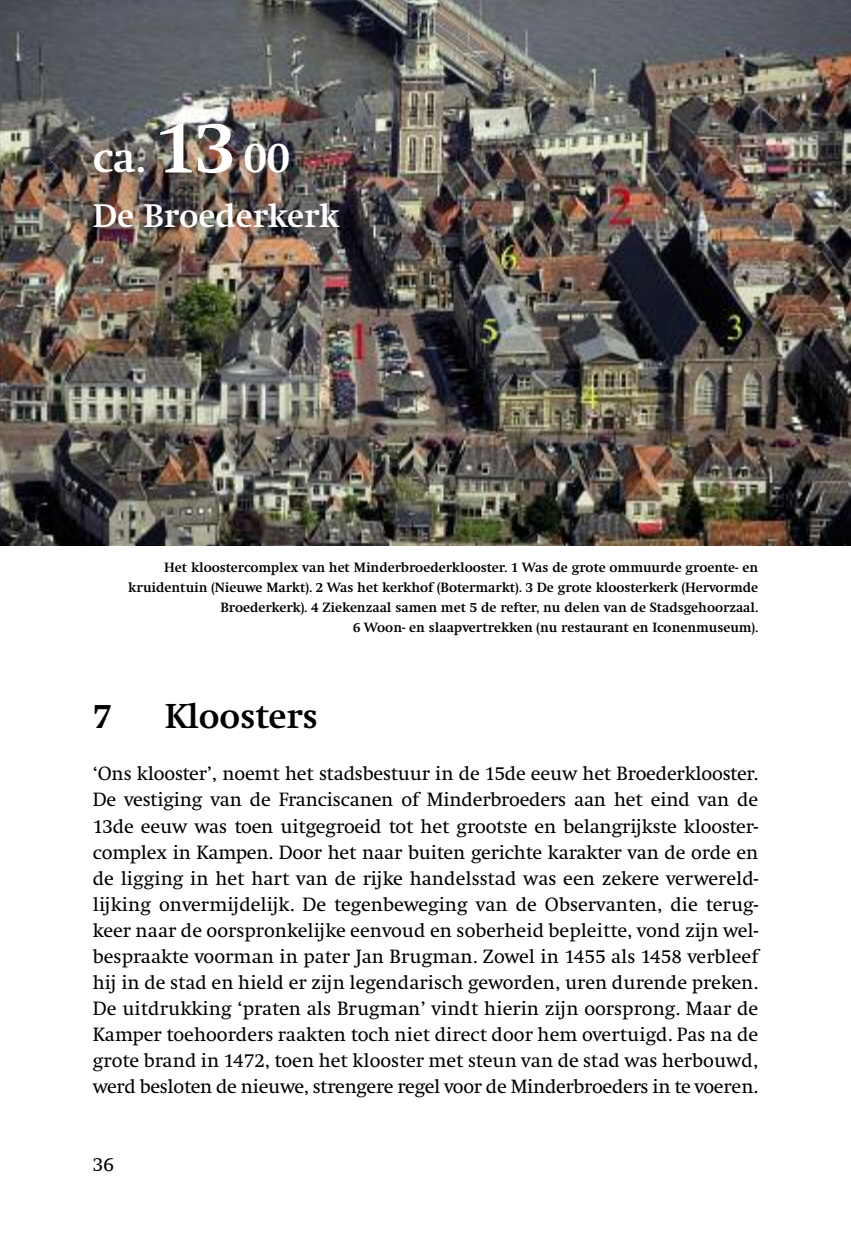
<style>
.page{position:relative;width:851px;height:1248px;background:#fff}
.page>*{position:absolute;margin:0;border:0;box-sizing:border-box;transform-origin:0 0}
.t1{font:700 44px "Swift";color:#fff}
.t2{font:700 36px "Swift";color:#000}
.t3{font:700 34px "Swift";color:#fff}
.t4{font:20px/26px "Swift";letter-spacing:-.015em;color:#000;text-align:justify}
.t5{font:700 14px/20px "Swift";color:#000;text-align:right}
.s1{font-size:76px}
</style>
<div class="page">
<img style="left:0;top:0;width:850px;height:546px">
<h1 class="t1" style="left:93px;top:131px;width:199px">ca. <span class="s1">13</span> 00</h1>
<h3 class="t3" style="left:93px;top:195px;width:247px">De Broederkerk</h3>
<p class="t5" style="left:128px;top:557px;width:631px">Het kloostercomplex van het Minderbroederklooster. 1 Was de grote ommuurde groente- en kruidentuin (Nieuwe Markt). 2 Was het kerkhof (Botermarkt). 3 De grote kloosterkerk (Hervormde Broederkerk). 4 Ziekenzaal samen met 5 de refter, nu delen van de Stadsgehoorzaal.<br>6 Woon- en slaapvertrekken (nu restaurant en Iconenmuseum).</p>
<h2 class="t2" style="left:93px;top:695px;width:20px">7</h2>
<h2 class="t2" style="left:165px;top:695px;width:155px">Kloosters</h2>
<p class="t4" style="left:93px;top:760px;width:667px">‘Ons klooster’, noemt het stadsbestuur in de 15de eeuw het Broederklooster.<br>De vestiging van de Franciscanen of Minderbroeders aan het eind van de 13de eeuw was toen uitgegroeid tot het grootste en belangrijkste klooster&shy;complex in Kampen. Door het naar buiten gerichte karakter van de orde en de ligging in het hart van de rijke handelsstad was een zekere verwereld&shy;lijking onvermijdelijk. De tegenbeweging van de Observanten, die terug&shy;keer naar de oorspronkelijke eenvoud en soberheid bepleitte, vond zijn wel&shy;bespraakte voorman in pater Jan Brugman. Zowel in 1455 als 1458 verbleef hij in de stad en hield er zijn legendarisch geworden, uren durende preken.<br>De uitdrukking ‘praten als Brugman’ vindt hierin zijn oorsprong. Maar de Kamper toehoorders raakten toch niet direct door hem overtuigd. Pas na de grote brand in 1472, toen het klooster met steun van de stad was herbouwd, werd besloten de nieuwe, strengere regel voor de Minderbroeders in te voeren.</p>
<p class="t4" style="left:93px;top:1150px;width:23px">36</p>
</div>
